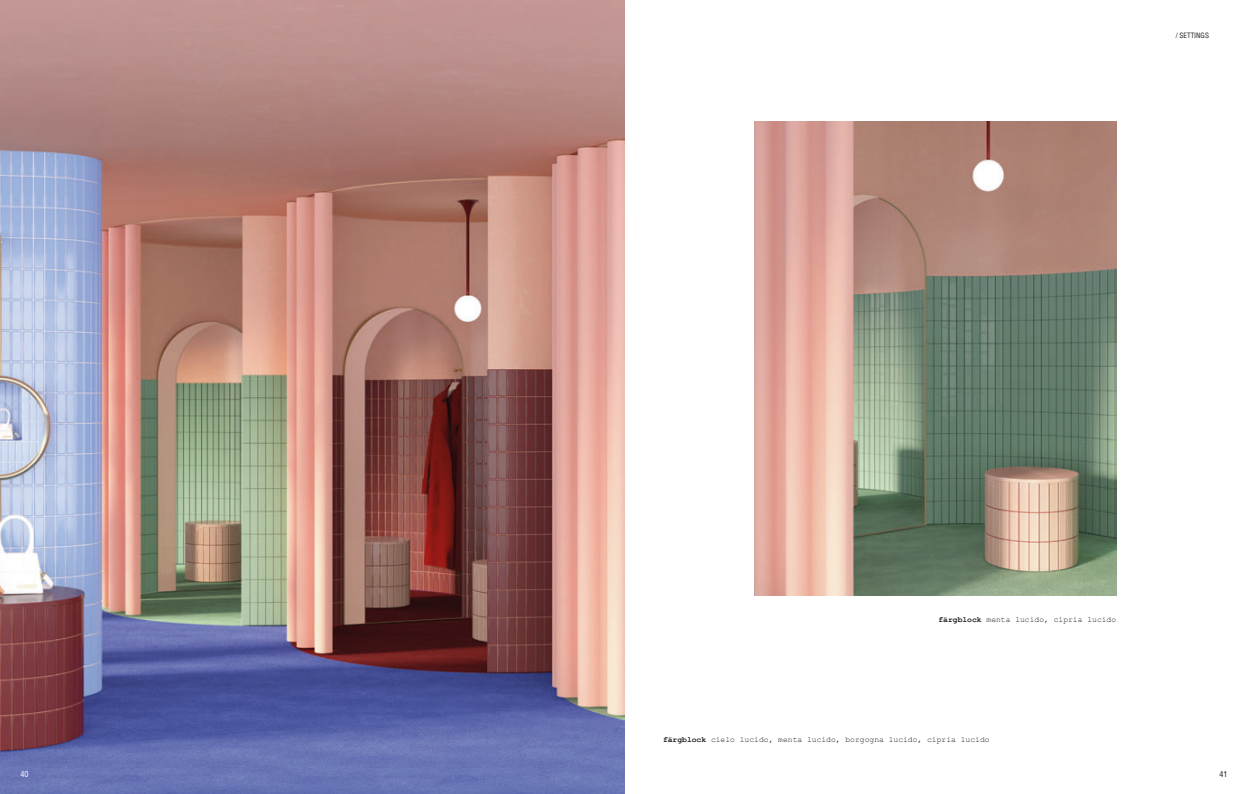
<style>
.page{position:relative;width:1248px;height:794px;background:#fff}
.page>*{position:absolute;margin:0;border:0;box-sizing:border-box;transform-origin:0 0}
.Minimali_-_Nome_colore{font:8px "Courier New";color:#1d1d1b}
.t1{font:condensed 8px "Helvetica LT";color:#1d1d1b}
.Formati_cm_9{font:condensed 8px "Helvetica LT";color:#fff}
.Titolo_Serie_25{font:condensed 7.2px "Helvetica LT";color:#1d1d1b}
.s1{font-weight:700}
</style>
<div class="page">
<img style="left:0;top:0;width:624px;height:794px">
<img style="left:754px;top:122px;width:362px;height:473px">
<p class="Formati_cm_9" style="left:20px;top:769px;width:9px">40</p>
<p class="Titolo_Serie_25" style="left:1175px;top:31px;width:35px">/ SETTINGS</p>
<p class="Minimali_-_Nome_colore" style="left:938px;top:614px;width:179px"><span class="s1">färgblock</span> menta lucido, cipria lucido</p>
<p class="Minimali_-_Nome_colore" style="left:663px;top:734px;width:328px"><span class="s1">färgblock</span> cielo lucido, menta lucido, borgogna lucido, cipria lucido</p>
<p class="t1" style="left:1219px;top:769px;width:9px">41</p>
</div>
